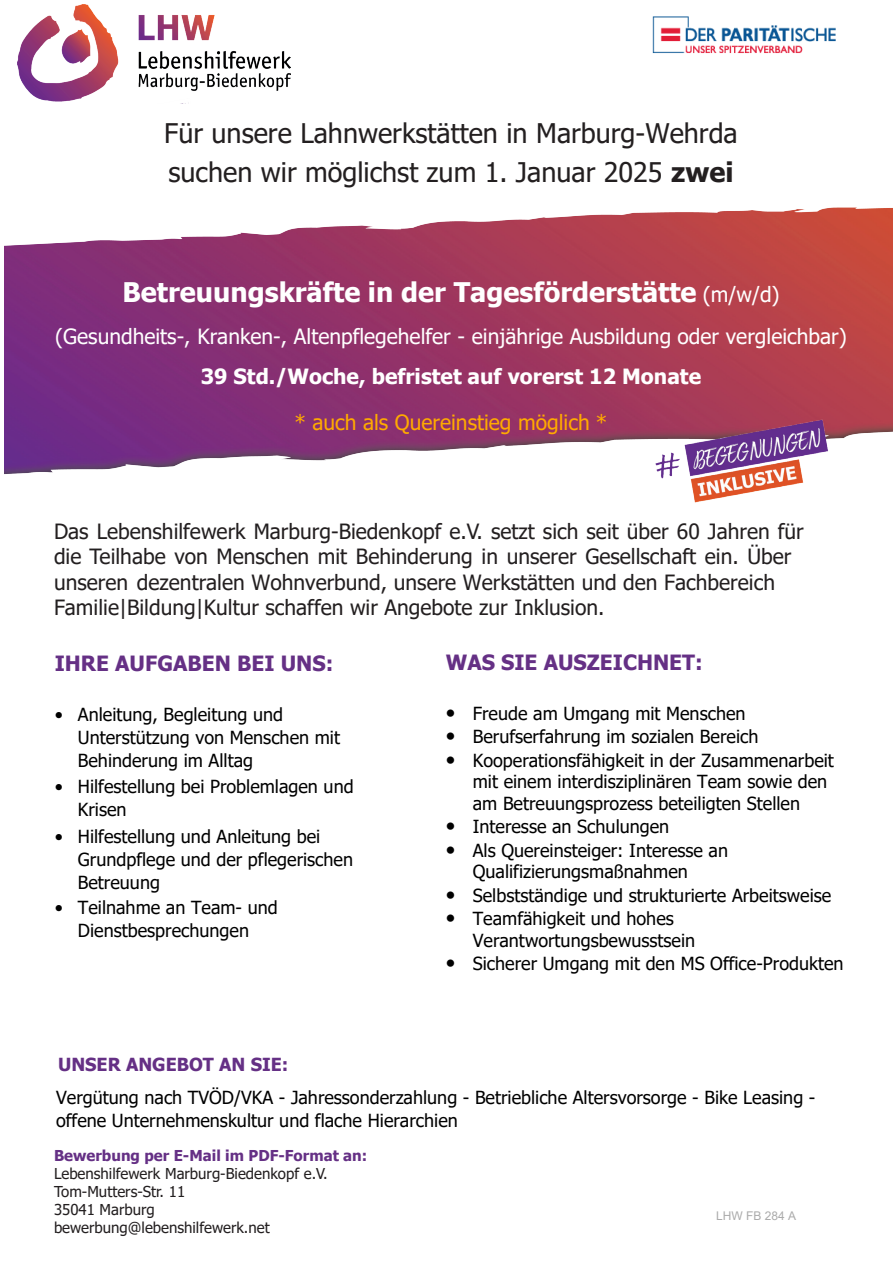
<style>
.page{position:relative;width:893px;height:1263px;background:#fff}
.page>*{position:absolute;margin:0;border:0;box-sizing:border-box;transform-origin:0 0}
.t1{font:27px/38.5px "Tahoma";color:#231f20}
.t2{font:700 27px "Tahoma";color:#fff}
.t3{font:21px/25.2px "Tahoma";color:#231f20}
.t4{font:21px "Tahoma";color:#fff}
.t5{font:700 21px "Tahoma";color:#fff}
.t6{font:700 21px "Tahoma";color:#653085}
.t7{font:21px "Tahoma";color:#fa0}
.t8{font:18px/23.1px "Tahoma";color:#000}
.t9{font:700 18px "Tahoma";color:#653085}
.t10{font:15px/18px "Tahoma";color:#231f20}
.t11{font:700 15px "Tahoma";color:#653085}
.t12{font:12px "Arial";color:#ababab}
.s1{font-weight:700}
.s2{font-weight:400;font-size:21px}
.s3{font-size:21px}
</style>
<div class="page">
<img style="left:4px;top:207px;width:889px;height:267px">
<img style="left:17px;top:5px;width:273px;height:97px">
<img style="left:652px;top:16px;width:184px;height:38px">
<img style="left:651px;top:414px;width:187px;height:89px">
<h1 class="t1" style="left:164px;top:116px;width:575px">Für unsere Lahnwerkstätten in Marburg-Wehrda suchen wir möglichst zum 1. Januar 2025 <span class="s1">zwei</span></h1>
<h1 class="t2" style="left:122px;top:273px;width:659px">Betreuungskräfte in der Tagesförderstätte <span class="s2">(m/w/d)</span></h1>
<p class="t4" style="left:55px;top:322px;width:793px">(Gesundheits-, Kranken-, Altenpflegehelfer - einjährige Ausbildung oder vergleichbar)</p>
<p class="t5" style="left:201px;top:361px;width:502px">39 Std./Woche, befristet auf vorerst 12 Monate</p>
<p class="t7" style="left:294px;top:409px;width:315px">* auch als Quereinstieg möglich *</p>
<p class="t3" style="left:54px;top:520px;width:751px">Das Lebenshilfewerk Marburg-Biedenkopf e.V. setzt sich seit über 60 Jahren für die Teilhabe von Menschen mit Behinderung in unserer Gesellschaft ein. Über unseren dezentralen Wohnverbund, unsere Werkstätten und den Fachbereich Familie|Bildung|Kultur schaffen wir Angebote zur Inklusion.</p>
<p class="t6" style="left:55px;top:649px;width:280px">IHRE AUFGABEN BEI UNS:</p>
<p class="t8" style="left:78px;top:703px;width:264px;text-indent:-23px">• Anleitung, Begleitung und<br>Unterstützung von Menschen mit<br>Behinderung im Alltag</p>
<p class="t8" style="left:78px;top:776px;width:277px;text-indent:-23px">• Hilfestellung bei Problemlagen und<br>Krisen</p>
<p class="t8" style="left:78px;top:825px;width:277px;text-indent:-23px">• Hilfestellung und Anleitung bei<br>Grundpflege und der pflegerischen<br>Betreuung</p>
<p class="t8" style="left:55px;top:896px;width:225px;text-align:center">• Teilnahme an Team- und<br>Dienstbesprechungen</p>
<p class="t6" style="left:446px;top:648px;width:258px">WAS SIE AUSZEICHNET:</p>
<p class="t8" style="left:446px;top:703px;width:301px"><span class="s3">•</span> Freude am Umgang mit Menschen</p>
<p class="t8" style="left:446px;top:726px;width:314px"><span class="s3">•</span> Berufserfahrung im sozialen Bereich</p>
<p class="t8" style="left:473px;top:750px;width:363px;line-height:21.6px;text-indent:-27px"><span class="s3">•</span> Kooperationsfähigkeit in der Zusammenarbeit mit einem interdisziplinären Team sowie den am Betreuungsprozess beteiligten Stellen</p>
<p class="t8" style="left:446px;top:816px;width:225px"><span class="s3">•</span> Interesse an Schulungen</p>
<p class="t8" style="left:473px;top:840px;width:257px;line-height:21.6px;text-indent:-27px"><span class="s3">•</span> Als Quereinsteiger: Interesse an<br>Qualifizierungsmaßnahmen</p>
<p class="t8" style="left:446px;top:884px;width:387px"><span class="s3">•</span> Selbstständige und strukturierte Arbeitsweise</p>
<p class="t8" style="left:473px;top:909px;width:224px;line-height:21.6px;text-indent:-27px"><span class="s3">•</span> Teamfähigkeit und hohes<br>Verantwortungsbewusstsein</p>
<p class="t8" style="left:446px;top:953px;width:399px"><span class="s3">•</span> Sicherer Umgang mit den MS Office-Produkten</p>
<p class="t9" style="left:58px;top:1051px;width:232px">UNSER ANGEBOT AN SIE:</p>
<p class="t8" style="left:56px;top:1087px;width:761px">Vergütung nach TVÖD/VKA - Jahressonderzahlung - Betriebliche Altersvorsorge - Bike Leasing - offene Unternehmenskultur und flache Hierarchien</p>
<p class="t11" style="left:54px;top:1145px;width:315px">Bewerbung per E-Mail im PDF-Format an:</p>
<p class="t10" style="left:54px;top:1165px;width:275px">Lebenshilfewerk Marburg-Biedenkopf e.V.<br>Tom-Mutters-Str. 11<br>35041 Marburg bewerbung@lebenshilfewerk.net</p>
<p class="t12" style="left:716px;top:1207px;width:82px">LHW FB 284 A</p>
</div>
